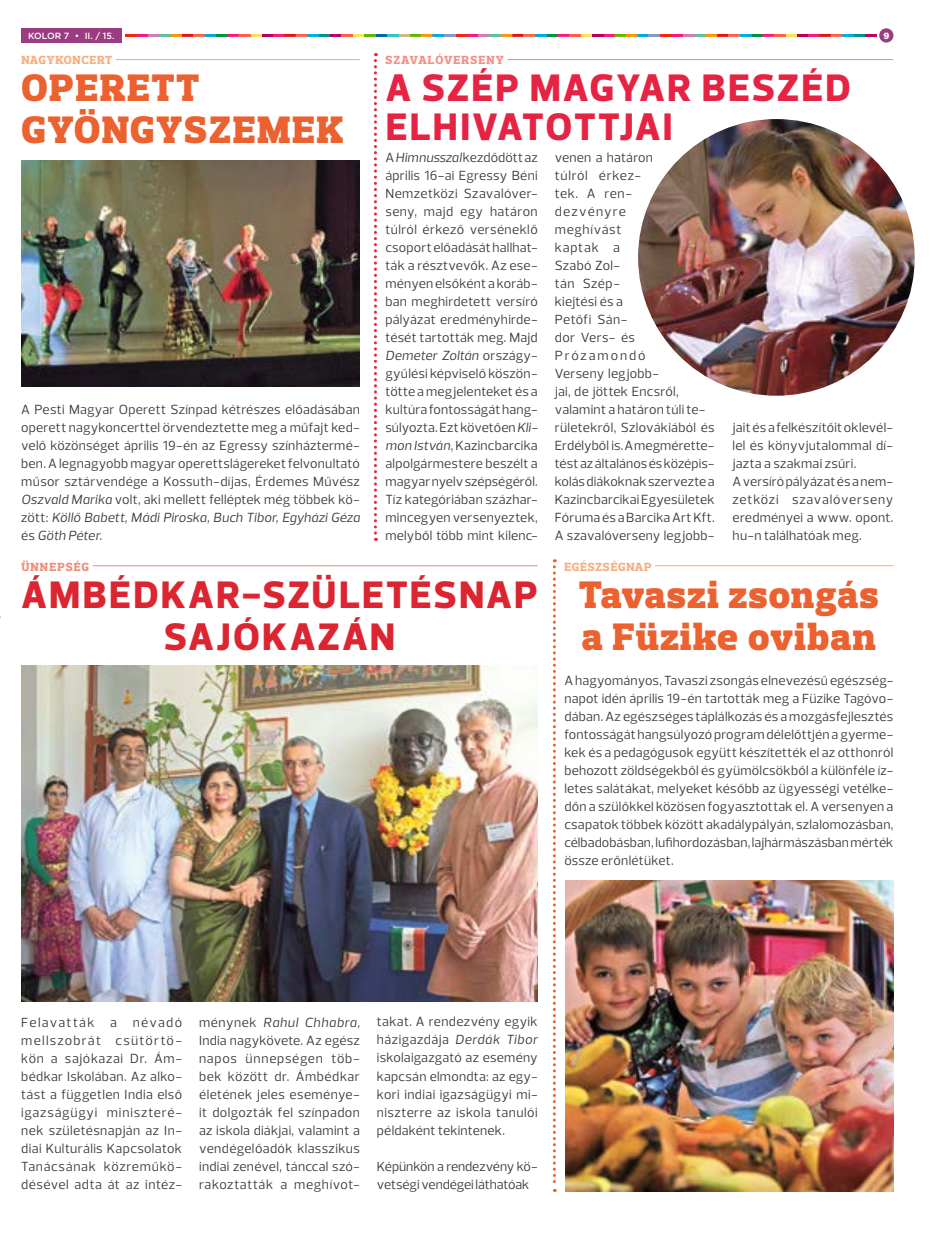
<style>
.page{position:relative;width:936px;height:1234px;background:#fff}
.page>*{position:absolute;margin:0;border:0;box-sizing:border-box;transform-origin:0 0}
.t1{font:900 39px/42px "Prelo Slab";letter-spacing:.04em;color:#eb6130}
.t2{font:800 39px/39px "Prelo";letter-spacing:.05em;color:#e52444}
.t3{font:800 39px/42px "Prelo";letter-spacing:.055em;color:#db2531;text-align:center}
.t4{font:13.5px/18px "Prelo";letter-spacing:.015em;color:#383a3b;text-align:justify}
.t5{font:13.5px/18px "Prelo";letter-spacing:-.005em;color:#383a3b}
.t6{font:800 12px "Prelo Slab";letter-spacing:.065em;color:#f6af83}
.t7{font:800 12px "Prelo Slab";letter-spacing:.085em;color:#f09187}
.t8{font:800 12px "Prelo Slab";letter-spacing:.09em;color:#ec8f79}
.t9{font:500 9px "Gotham";color:#fff}
.t10{font:900 9px "Gotham";color:#fff}
.s1{font-style:italic}
</style>
<div class="page">
<svg style="left:125px;top:34px;width:751px;height:3px;background:#ad6e67"></svg>
<div style="left:879px;top:28px;width:14px;height:15px;background:#9b3c81;border-radius:50%"></div>
<div style="left:21px;top:28px;width:100px;height:15px;background:#9b3c81"></div>
<hr style="left:564px;top:565px;width:329px;height:1px;background:#f6af83">
<div style="left:564px;top:562px;width:91px;height:6px;background:#fff"></div>
<hr style="left:21px;top:59px;width:339px;height:1px;background:#f6af83">
<div style="left:21px;top:56px;width:95px;height:6px;background:#fff"></div>
<hr style="left:385px;top:59px;width:508px;height:1px;background:#f09187">
<div style="left:385px;top:56px;width:122px;height:6px;background:#fff"></div>
<svg style="left:374px;top:53px;width:3px;height:487px"></svg>
<svg style="left:553px;top:559px;width:3px;height:632px"></svg>
<img style="left:566px;top:880px;width:327px;height:311px">
<img style="left:21px;top:161px;width:339px;height:225px">
<img style="left:638px;top:119px;width:276px;height:276px;border-radius:138px">
<img style="left:21px;top:665px;width:516px;height:335px">
<hr style="left:21px;top:565px;width:516px;height:1px;background:#ec8f79">
<div style="left:21px;top:562px;width:72px;height:6px;background:#fff"></div>
<p class="t9" style="left:28px;top:29px;width:88px">KOLOR 7 • II. / 15.</p>
<p class="t10" style="left:883px;top:29px;width:7px">9</p>
<p class="t7" style="left:385px;top:53px;width:120px">SZAVALÓVERSENY</p>
<h1 class="t2" style="left:386px;top:69px;width:466px">A SZÉP MAGYAR BESZÉD<br>ELHIVATOTTJAI</h1>
<p class="t4" style="left:385px;top:149px;width:154px">A <span class="s1">Himnusszal</span> kezdődött az április 16-ai Egressy Béni Nemzetközi Szavalóver&shy;seny, majd egy határon túlról érkező verséneklő csoport előadását hallhat&shy;ták a résztvevők. Az ese&shy;ményen elsőként a koráb&shy;ban meghirdetett versíró pályázat eredményhirde&shy;tését tartották meg. Majd <span class="s1">Demeter Zoltán</span> ország - gyűlési képviselő köszön&shy;tötte a megjelenteket és a kultúra fontosságát hang&shy;súlyozta. Ezt követően <span class="s1">Kli&shy;mon István</span>, Kazincbarcika alpolgármestere beszélt a magyar nyelv szépségéről.<br>Tíz kategóriában százhar&shy;mincegyen versenyeztek, melyből több mint kilenc-</p>
<p class="t4" style="left:554px;top:148px;width:161px;text-align:left">venen a határon<br>túlról érkez-<br>tek. A ren-<br>dezvényre<br>meghívást<br>kaptak a<br>Szabó Zol-<br>tán Szép-<br>kiejtési és a<br>Petőfi Sán-<br>dor Vers- és<br>Prózamondó<br>Verseny legjobb-<br>jai, de jöttek Encsről, valamint a határon túli te&shy;rületekről, Szlovákiából és<br>Erdélyből is. A megmérette&shy;tést az általános és középis&shy;kolás diákoknak szervezte a<br>Kazincbarcikai Egyesületek<br>Fóruma és a Barcika Art Kft.<br>A szavalóverseny legjobb-</p>
<p class="t6" style="left:21px;top:53px;width:92px">NAGYKONCERT</p>
<h1 class="t1" style="left:22px;top:67px;width:323px">OPERETT<br>GYÖNGYSZEMEK</h1>
<p class="t4" style="left:21px;top:401px;width:340px">A Pesti Magyar Operett Színpad kétrészes előadásában operett nagykoncerttel örvendeztette meg a műfajt ked&shy;velő közönséget április 19-én az Egressy színháztermé&shy;ben. A legnagyobb magyar operettslágereket felvonultató műsor sztárvendége a Kossuth-díjas, Érdemes Művész <span class="s1">Oszvald Marika</span> volt, aki mellett felléptek még többek kö&shy;zött: <span class="s1">Köllő Babett, Mádi Piroska, Buch Tibor, Egyházi Géza </span>és <span class="s1">Göth Péter.</span></p>
<p class="t8" style="left:21px;top:559px;width:69px">ÜNNEPSÉG</p>
<h1 class="t3" style="left:22px;top:573px;width:517px">ÁMBÉDKAR-SZÜLETÉSNAP<br>SAJÓKAZÁN</h1>
<p class="t4" style="left:732px;top:418px;width:162px;text-align:left">jait és a felkészítőit oklevél&shy;lel és könyvjutalommal dí&shy;jazta a szakmai zsűri.<br>A versíró pályázat és a nem&shy;zetközi szavalóverseny eredményei a www. opont. hu-n találhatóak meg.</p>
<p class="t6" style="left:564px;top:559px;width:89px">EGÉSZSÉGNAP</p>
<h1 class="t1" style="left:579px;top:573px;width:301px">Tavaszi zsongás a Füzike oviban</h1>
<p class="t4" style="left:564px;top:671px;width:330px">A hagyományos, Tavaszi zsongás elnevezésű egészség&shy;napot idén április 19-én tartották meg a Füzike Tagóvo&shy;dában. Az egészséges táplálkozás és a mozgásfejlesztés fontosságát hangsúlyozó program délelőttjén a gyerme&shy;kek és a pedagógusok együtt készítették el az otthonról behozott zöldségekből és gyümölcsökből a különféle íz&shy;letes salátákat, melyeket később az ügyességi vetélke&shy;dőn a szülőkkel közösen fogyasztottak el. A versenyen a csapatok többek között akadálypályán, szlalomozásban, célbadobásban, lufihordozásban, lajhármászásban mérték össze erőnlétüket.</p>
<p class="t4" style="left:21px;top:1012px;width:162px">Felavatták a névadó mellszobrát csütörtö&shy;kön a sajókazai Dr. Ám&shy;bédkar Iskolában. Az alko&shy;tást a független India első igazságügyi miniszteré&shy;nek születésnapján az In&shy;diai Kulturális Kapcsolatok Tanácsának közreműkö&shy;désével adta át az intéz-</p>
<p class="t4" style="left:199px;top:1012px;width:162px">ménynek <span class="s1">Rahul Chhabra, </span>India nagykövete. Az egész napos ünnepségen töb&shy;bek között dr. Ámbédkar életének jeles eseménye&shy;it dolgozták fel színpadon az iskola diákjai, valamint a vendégelőadók klasszikus indiai zenével, tánccal szó&shy;rakoztatták a meghívot-</p>
<p class="t4" style="left:377px;top:1012px;width:162px">takat. A rendezvény egyik házigazdája <span class="s1">Derdák Tibor </span>iskolaigazgató az esemény kapcsán elmondta: az egy&shy;kori indiai igazságügyi mi&shy;niszterre az iskola tanulói példaként tekintenek.</p>
<p class="t5" style="left:377px;top:1156px;width:162px">Képünkön a rendezvény kö&shy;vetségi vendégei láthatóak</p>
</div>
